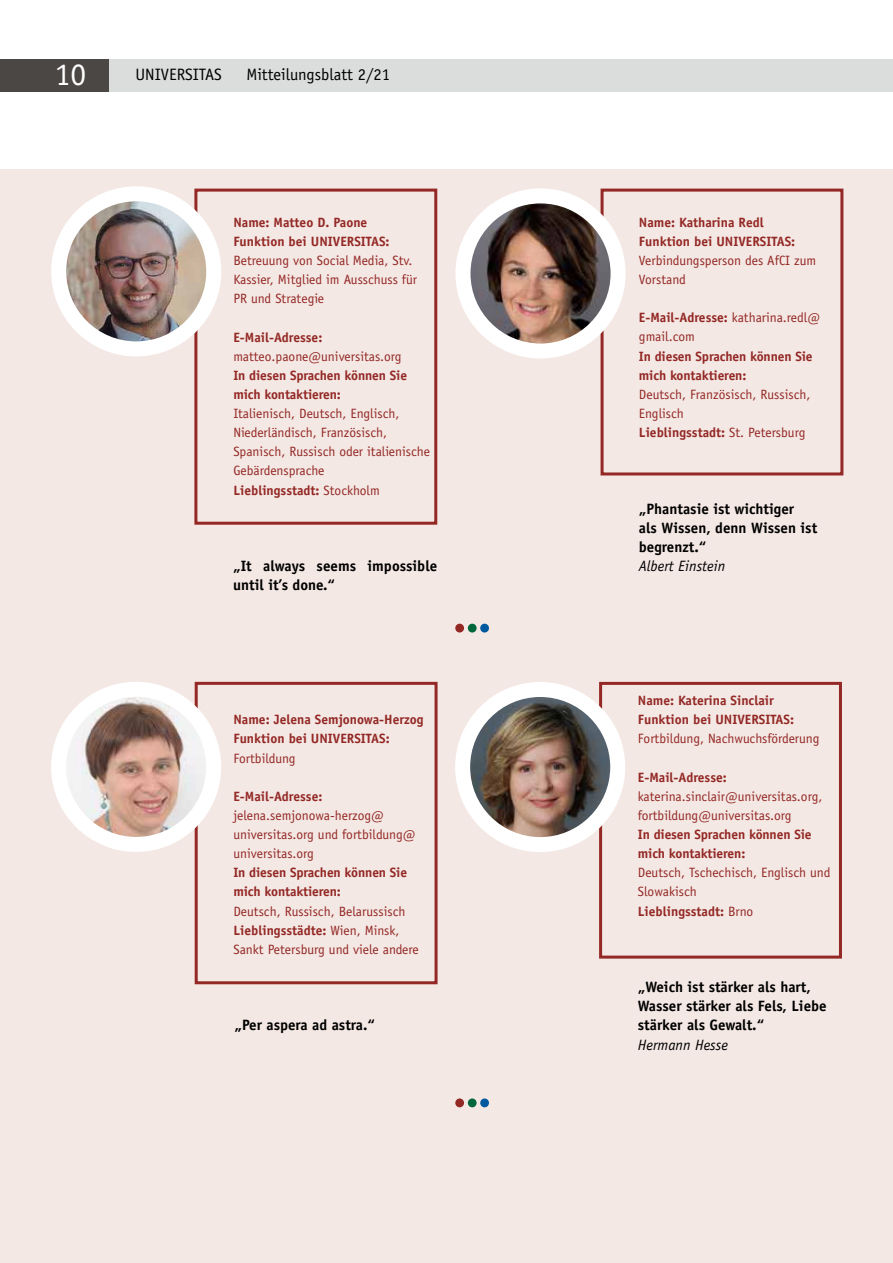
<style>
.page{position:relative;width:893px;height:1263px;background:#fff}
.page>*{position:absolute;margin:0;border:0;box-sizing:border-box;transform-origin:0 0}
.t1{font:31.5px "Officina Serif Std";color:#fff}
.t2{font:16.5px "Officina Sans Std";color:#000}
.t3{font:700 15px/19.2px "Officina Sans Std";color:#000}
.t4{font:italic 15px "Officina Sans Std";color:#000}
.t5{font:13.5px/19.2px "Officina Sans Std";color:#932825}
.t6{font:700 13.5px/19.2px "Officina Sans Std";color:#932825}
.s1{font-weight:700}
</style>
<div class="page">
<div style="left:0;top:59px;width:893px;height:33px;background:#dbdcdc"></div>
<div style="left:0;top:59px;width:109px;height:33px;background:#4b4745"></div>
<div style="left:0;top:169px;width:893px;height:1094px;background:#f4e8e4"></div>
<div style="left:194px;top:189px;width:243px;height:336px;border:3px solid #932825"></div>
<div style="left:601px;top:189px;width:242px;height:286px;border:3px solid #932825"></div>
<div style="left:195px;top:682px;width:243px;height:302px;border:3px solid #932825"></div>
<img style="left:59px;top:689px;width:155px;height:155px;border-radius:78px">
<div style="left:51px;top:682px;width:170px;height:170px;border:15px solid #fff;border-radius:50%"></div>
<img style="left:59px;top:194px;width:155px;height:155px;border-radius:78px">
<div style="left:51px;top:186px;width:170px;height:170px;border:15px solid #fff;border-radius:50%"></div>
<img style="left:463px;top:196px;width:155px;height:155px;border-radius:78px">
<div style="left:455px;top:188px;width:171px;height:170px;border:15px solid #fff;border-radius:50%"></div>
<div style="left:455px;top:624px;width:9px;height:8px;background:#932825;border-radius:4px"></div>
<div style="left:468px;top:624px;width:9px;height:8px;background:#00673a;border-radius:4px"></div>
<div style="left:480px;top:624px;width:9px;height:8px;background:#00599e;border-radius:4px"></div>
<div style="left:455px;top:1098px;width:9px;height:9px;background:#932825;border-radius:4px"></div>
<div style="left:468px;top:1098px;width:9px;height:9px;background:#00673a;border-radius:4px"></div>
<div style="left:480px;top:1098px;width:9px;height:9px;background:#00599e;border-radius:4px"></div>
<div style="left:599px;top:682px;width:243px;height:276px;border:3px solid #932825"></div>
<img style="left:471px;top:689px;width:142px;height:155px">
<div style="left:455px;top:682px;width:170px;height:170px;border:15px solid #fff;border-radius:50%"></div>
<h1 class="t1" style="left:55px;top:56px;width:33px">10</h1>
<p class="t2" style="left:135px;top:65px;width:88px">UNIVERSITAS</p>
<p class="t2" style="left:246px;top:65px;width:145px">Mitteilungsblatt 2/21</p>
<p class="t6" style="left:233px;top:212px;width:158px">Name: Matteo D. Paone<br>Funktion bei UNIVERSITAS:</p>
<p class="t5" style="left:233px;top:251px;width:185px">Betreuung von Social Media, Stv.<br>Kassier, Mitglied im Ausschuss für<br>PR und Strategie</p>
<p class="t6" style="left:233px;top:327px;width:91px">E-Mail-Adresse:</p>
<p class="t5" style="left:233px;top:346px;width:170px">matteo.paone@universitas.org</p>
<p class="t6" style="left:233px;top:365px;width:175px">In diesen Sprachen können Sie mich kontaktieren:</p>
<p class="t5" style="left:233px;top:404px;width:198px">Italienisch, Deutsch, Englisch,<br>Niederländisch, Französisch,<br>Spanisch, Russisch oder italienische<br>Gebärdensprache<br><span class="s1">Lieblingsstadt:</span> Stockholm</p>
<p class="t3" style="left:233px;top:556px;width:206px">„It always seems impossible until it’s done.“</p>
<p class="t6" style="left:233px;top:710px;width:192px">Name: Jelena Semjonowa-Herzog<br>Funktion bei UNIVERSITAS:</p>
<p class="t5" style="left:233px;top:748px;width:64px">Fortbildung</p>
<p class="t6" style="left:233px;top:786px;width:91px">E-Mail-Adresse:</p>
<p class="t5" style="left:233px;top:806px;width:184px">jelena.semjonowa-herzog@ universitas.org und fortbildung@ universitas.org</p>
<p class="t6" style="left:233px;top:863px;width:175px">In diesen Sprachen können Sie mich kontaktieren:</p>
<p class="t5" style="left:233px;top:901px;width:187px">Deutsch, Russisch, Belarussisch<br><span class="s1">Lieblingsstädte:</span> Wien, Minsk,<br>Sankt Petersburg und viele andere</p>
<p class="t3" style="left:234px;top:1015px;width:142px">„Per aspera ad astra.“</p>
<p class="t6" style="left:639px;top:212px;width:158px">Name: Katharina Redl<br>Funktion bei UNIVERSITAS:</p>
<p class="t5" style="left:639px;top:251px;width:179px">Verbindungsperson des AfCI zum<br>Vorstand</p>
<p class="t5" style="left:639px;top:308px;width:183px"><span class="s1">E-Mail-Adresse:</span> katharina.redl@ gmail.com</p>
<p class="t6" style="left:639px;top:346px;width:175px">In diesen Sprachen können Sie mich kontaktieren:</p>
<p class="t5" style="left:639px;top:385px;width:173px">Deutsch, Französisch, Russisch,<br>Englisch<br><span class="s1">Lieblingsstadt:</span> St. Petersburg</p>
<p class="t3" style="left:639px;top:499px;width:180px">„Phantasie ist wichtiger<br>als Wissen, denn Wissen ist begrenzt.“</p>
<p class="t4" style="left:639px;top:557px;width:88px">Albert Einstein</p>
<p class="t6" style="left:638px;top:691px;width:158px">Name: Katerina Sinclair<br>Funktion bei UNIVERSITAS:</p>
<p class="t5" style="left:638px;top:729px;width:183px">Fortbildung, Nachwuchsförderung</p>
<p class="t6" style="left:638px;top:767px;width:91px">E-Mail-Adresse:</p>
<p class="t5" style="left:638px;top:787px;width:186px">katerina.sinclair@universitas.org, fortbildung@universitas.org</p>
<p class="t6" style="left:638px;top:825px;width:175px">In diesen Sprachen können Sie mich kontaktieren:</p>
<p class="t5" style="left:638px;top:863px;width:194px">Deutsch, Tschechisch, Englisch und<br>Slowakisch<br><span class="s1">Lieblingsstadt:</span> Brno</p>
<p class="t3" style="left:638px;top:977px;width:190px">„Weich ist stärker als hart,<br>Wasser stärker als Fels, Liebe stärker als Gewalt.“</p>
<p class="t4" style="left:638px;top:1036px;width:92px">Hermann Hesse</p>
</div>
